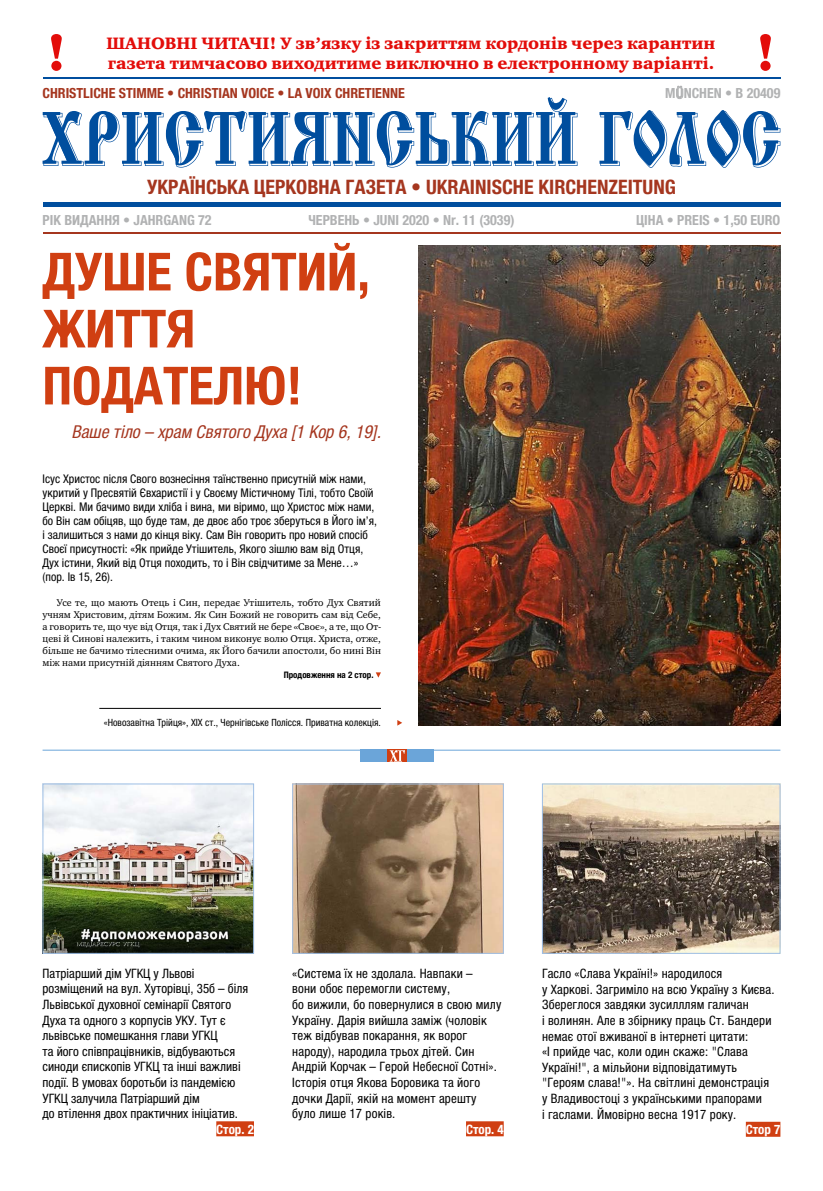
<style>
.page{position:relative;width:823px;height:1191px;background:#fff}
.page>*{position:absolute;margin:0;border:0;box-sizing:border-box;transform-origin:0 0}
.t1{font:700 condensed 52.8px/57px "Helvetica Neue LTCYR";color:#d03f12}
.t2{font:700 condensed 20px "Helvetica Neue LTCYR";color:#a5361f}
.t3{font:italic condensed 17.8px "Helvetica Neue LTCYR";color:#a5361f}
.t4{font:17px/20.4px "Charter Black C";color:#e30d0a}
.t5{font:700 condensed 14px "Helvetica Neue LTCYR";color:#b1b2b3}
.t6{font:700 condensed 14px "Helvetica Neue LTCYR";color:#a5361f}
.t7{font:condensed 13px/15.6px "Helvetica Neue LTCYR";letter-spacing:.01em;color:#000}
.t8{font:700 condensed 13px "Helvetica Neue LTCYR";color:#fff}
.t9{font:condensed 12px/14px "Helvetica Neue LTCYR";color:#000}
.t10{font:10px/12px "Charter C";color:#000;text-align:justify}
.t11{font:condensed 10px "Helvetica Neue LTCYR";color:#000}
.t12{font:700 condensed 9px "Helvetica Neue LTCYR";color:#000}
.s1{font-family:"Calibri";font-stretch:normal;font-size:15px}
</style>
<div class="page">
<img style="left:418px;top:245px;width:362px;height:480px">
<hr style="left:43px;top:202px;width:737px;height:4px;background:#004e9e">
<svg style="left:676px;top:86px;width:6px;height:13px"></svg>
<svg style="left:43px;top:97px;width:534px;height:71px"></svg>
<svg style="left:599px;top:110px;width:181px;height:58px"></svg>
<hr style="left:43px;top:77px;width:737px;height:2px;background:#004e9e">
<hr style="left:43px;top:232px;width:737px;height:1px;background:#a5361f">
<svg style="left:51px;top:34px;width:11px;height:37px"></svg>
<svg style="left:760px;top:34px;width:10px;height:37px"></svg>
<hr style="left:43px;top:749px;width:737px;height:1px;background:#6ba5d9">
<div style="left:360px;top:749px;width:74px;height:13px;background:#6ba5d9"></div>
<div style="left:387px;top:749px;width:20px;height:13px;background:#d03f12"></div>
<svg style="left:389px;top:750px;width:15px;height:11px"></svg>
<svg style="left:375px;top:672px;width:6px;height:5px"></svg>
<hr style="left:99px;top:708px;width:282px;height:1px;background:#000">
<svg style="left:397px;top:720px;width:5px;height:5px"></svg>
<div style="left:216px;top:1121px;width:38px;height:15px;background:#d03f12"></div>
<div style="left:466px;top:1121px;width:37px;height:15px;background:#d03f12"></div>
<div style="left:745px;top:1121px;width:35px;height:15px;background:#d03f12"></div>
<img style="left:45px;top:785px;width:207px;height:166px">
<div style="left:43px;top:783px;width:211px;height:170px;border:1px solid #9ebfe6"></div>
<img style="left:294px;top:785px;width:207px;height:166px">
<div style="left:292px;top:783px;width:211px;height:170px;border:1px solid #9ebfe6"></div>
<img style="left:543px;top:785px;width:235px;height:166px">
<div style="left:541px;top:783px;width:239px;height:170px;border:1px solid #9ebfe6"></div>
<h3 class="t4" style="left:106px;top:33px;width:610px">ШАНОВНІ ЧИТАЧІ! У зв’язку із закриттям кордонів через карантин газета тимчасово виходитиме виключно в електронному варіанті.</h3>
<p class="t6" style="left:43px;top:86px;width:363px">CHRISTLICHE STIMME • CHRISTIAN VOICE • LA VOIX CHRETIENNE</p>
<p class="t5" style="left:665px;top:86px;width:116px">M<span class="s1">Ü</span>NCHEN • B 20409</p>
<h2 class="t2" style="left:147px;top:176px;width:530px">УКРАЇНСЬКА ЦЕРКОВНА ГАЗЕТА • UKRAINISCHE KIRCHENZEITUNG</h2>
<p class="t5" style="left:43px;top:212px;width:170px">РІК ВИДАННЯ • JAHRGANG 72</p>
<p class="t5" style="left:308px;top:212px;width:207px">ЧЕРВЕНЬ • JUNI 2020 • Nr. 11 (3039)</p>
<p class="t5" style="left:635px;top:212px;width:146px">ЦІНА • PREIS • 1,50 EURO</p>
<h1 class="t1" style="left:43px;top:244px;width:329px">ДУШЕ СВЯТИЙ,<br>ЖИТТЯ<br>ПОДАТЕЛЮ!</h1>
<h3 class="t3" style="left:71px;top:425px;width:314px">Ваше тіло – храм Святого Духа [1 Кор 6,19] .</h3>
<p class="t9" style="left:43px;top:473px;width:336px">Ісус Христос після Свого вознесіння таїнственно присутній між нами, укритий у Пресвятій Євхаристії і у Своєму Містичному Тілі, тобто Своїй Церкві. Ми бачимо види хліба і вина, ми віримо, що Христос між нами, бо Він сам обіцяв, що буде там, де двоє або троє зберуться в Його ім’я, і залишиться з нами до кінця віку. Сам Він говорить про новий спосіб Своєї присутності: «Як прийде Утішитель, Якого зішлю вам від Отця, Дух істини, Який від Отця походить, то і Він свідчитиме за Мене…» (пор. Ів 15, 26).</p>
<p class="t10" style="left:43px;top:596px;width:340px;text-indent:14px">Усе те, що мають Отець і Син, передає Утішитель, тобто Дух Святий учням Христовим, дітям Божим. Як Син Божий не говорить сам від Себе, а говорить те, що чує від Отця, так і Дух Святий не бере «Своє», а те, що От&shy;цеві й Синові належить, і таким чином виконує волю Отця. Христа, отже, більше не бачимо тілесними очима, як Його бачили апостоли, бо нині Він між нами присутній діянням Святого Духа.</p>
<p class="t12" style="left:283px;top:671px;width:91px">Продовження на 2 стор.</p>
<p class="t11" style="left:104px;top:716px;width:278px">«Новозавітна Трійця», XIX ст., Чернігівське Полісся. Приватна колекція.</p>
<p class="t7" style="left:43px;top:966px;width:207px">Патріарший дім УГКЦ у Львові розміщений на вул. Хуторівці, 35б – біля Львівської духовної семінарії Святого Духа та одного з корпусів УКУ. Тут є львівське помешкання глави УГКЦ<br>та його співпрацівників, відбуваються синоди єпископів УГКЦ та інші важливі події. В умовах боротьби із пандемією УГКЦ залучила Патріарший дім<br>до втілення двох практичних ініціатив.</p>
<p class="t8" style="left:216px;top:1122px;width:39px">Стор. 2</p>
<p class="t7" style="left:292px;top:966px;width:210px">«Система їх не здолала. Навпаки –<br>вони обоє перемогли систему,<br>бо вижили, бо повернулися в свою милу Україну. Дарія вийшла заміж (чоловік теж відбував покарання, як ворог народу), народила трьох дітей. Син Андрій Корчак – Герой Небесної Сотні».<br>Історія отця Якова Боровика та його дочки Дарії, якій на момент арешту було лише 17 років.</p>
<p class="t8" style="left:466px;top:1122px;width:39px">Стор. 4</p>
<p class="t7" style="left:541px;top:966px;width:234px">Гасло «Слава Україні!» народилося<br>у Харкові. Загриміло на всю Україну з Києва.<br>Збереглося завдяки зусилллям галичан<br>і волинян. Але в збірнику праць Ст. Бандери немає отої вживаної в інтернеті цитати:<br>«І прийде час, коли один скаже: "Слава Україні!", а мільйони відповідатимуть "Героям слава!"». На світлині демонстрація у Владивостоці з українськими прапорами<br>і гаслами. Ймовірно весна 1917 року.</p>
<p class="t8" style="left:745px;top:1122px;width:36px">Стор 7</p>
</div>
